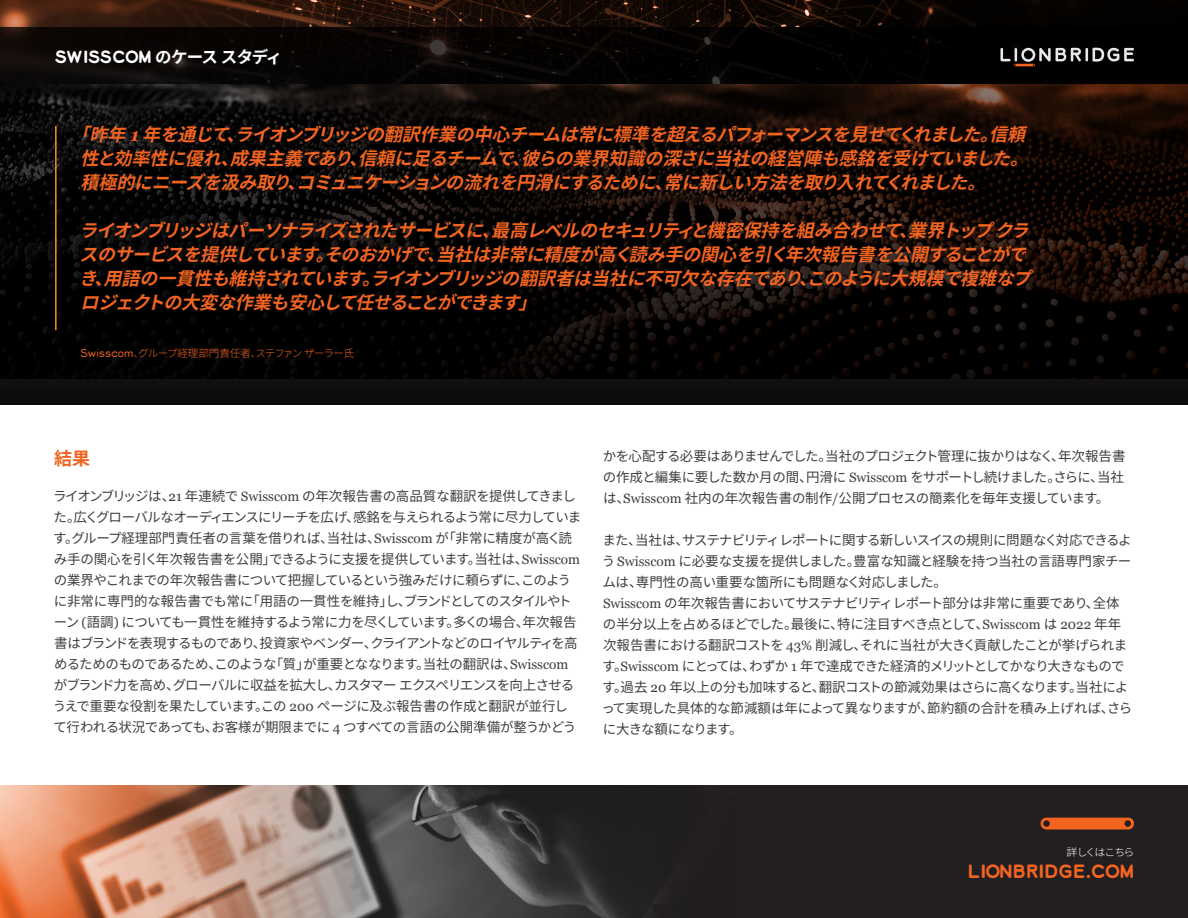
<style>
.page{position:relative;width:1188px;height:918px;background:#fff}
.page>*{position:absolute;margin:0;border:0;box-sizing:border-box;transform-origin:0 0}
.t1{font:italic 700 18px/24px "Noto Sans CJ Kjp";color:#f36421}
.t2{font:700 18px "Lionbridge Sans";color:#f36421}
.t3{font:700 18px "Noto Sans CJ Kjp";color:#f36421}
.t4{font:700 16.5px "Lionbridge Sans";color:#fff}
.t5{font:13.5px/21px "Noto Sans CJ Kjp";letter-spacing:-.045em;color:#3e3e3f}
.t6{font:300 10.5px "Noto Sans CJ Kjp";letter-spacing:-.035em;color:#f36421}
.t7{font:300 10.5px "Noto Sans CJ Kjp";letter-spacing:-.13em;color:#fff;scale:1.04 1}
.s1{font-family:"Noto Sans CJ Kjp"}
.s2{font-family:"Georgia"}
.s3{font-family:"Lionbridge Sans"}
</style>
<div class="page">
<div style="left:0;top:785px;width:1188px;height:133px;background:#231f20"></div>
<svg style="left:0;top:83px;width:1188px;height:322px;background:#0c0705"></svg>
<img style="left:358px;top:785px;width:41px;height:133px">
<hr style="left:55px;top:126px;width:2px;height:204px;background:#f7931d">
<svg style="left:0;top:0;width:1188px;height:27px;background:#201008"></svg>
<div style="left:0;top:27px;width:1188px;height:56px;background:linear-gradient(to right,#0e0907,#000)"></div>
<svg style="left:1000px;top:48px;width:134px;height:18px;background:#4c4a49"></svg>
<svg style="left:1041px;top:818px;width:93px;height:12px"></svg>
<svg style="left:399px;top:785px;width:252px;height:133px"></svg>
<svg style="left:0;top:785px;width:358px;height:133px;background:#c39077"></svg>
<p class="t4" style="left:55px;top:45px;width:229px">SWISSCOM <span class="s1">のケース スタディ</span></p>
<p class="t1" style="left:80px;top:123px;width:960px;text-indent:-9px">「昨年<span class="s2">1</span>年を通じて、ライオンブリッジの翻訳作業の中心チームは常に標準を超えるパフォーマンスを見せてくれました。信頼性と効率性に優れ、成果主義であり、信頼に足るチームで、彼らの業界知識の深さに当社の経営陣も感銘を受けていました。積極的にニーズを汲み取り、コミュニケーションの流れを円滑にするために、常に新しい方法を取り入れてくれました。</p>
<p class="t1" style="left:79px;top:219px;width:964px">ライオンブリッジはパーソナライズされたサービスに、最高レベルのセキュリティと機密保持を組み合わせて、業界トップクラスのサービスを提供しています。そのおかげで、当社は非常に精度が高く読み手の関心を引く年次報告書を公開することができ、用語の一貫性も維持されています。ライオンブリッジの翻訳者は当社に不可欠な存在であり、このように大規模で複雑なプロジェクトの大変な作業も安心して任せることができます」</p>
<p class="t6" style="left:80px;top:347px;width:276px"><span class="s3">Swisscom</span>、グループ経理部門責任者、ステファン ザーラー氏</p>
<p class="t3" style="left:54px;top:448px;width:37px">結果</p>
<p class="t5" style="left:53px;top:485px;width:530px">ライオンブリッジは、<span class="s2">21</span> 年連続で <span class="s2">Swisscom</span> の年次報告書の高品質な翻訳を提供してきました。広くグローバルなオーディエンスにリーチを広げ、感銘を与えられるよう常に尽力しています。グループ経理部門責任者の言葉を借りれば、当社は、<span class="s2">Swisscom</span> が「非常に精度が高く読み手の関心を引く年次報告書を公開」できるように支援を提供しています。当社は、<span class="s2">Swisscom</span>の業界やこれまでの年次報告書について把握しているという強みだけに頼らずに、このように非常に専門的な報告書でも常に「用語の一貫性を維持」し、ブランドとしてのスタイルやトーン <span class="s2">(</span>語調<span class="s2">)</span> についても一貫性を維持するよう常に力を尽くしています。多くの場合、年次報告書はブランドを表現するものであり、投資家やベンダー、クライアントなどのロイヤルティを高めるためのものであるため、このような「質」が重要とななります。当社の翻訳は、<span class="s2">Swisscom</span>がブランド力を高め、グローバルに収益を拡大し、カスタマー エクスペリエンスを向上させるうえで重要な役割を果たしています。この <span class="s2">200</span> ページに及ぶ報告書の作成と翻訳が並行して行われる状況であっても、お客様が期限までに <span class="s2">4</span> つすべての言語の公開準備が整うかどう</p>
<p class="t5" style="left:603px;top:446px;width:524px;text-align:justify">かを心配する必要はありませんでした。当社のプロジェクト管理に抜かりはなく、年次報告書の作成と編集に要した数か月の間、円滑に <span class="s2">Swisscom</span> をサポートし続けました。さらに、当社は、<span class="s2">Swisscom</span> 社内の年次報告書の制作<span class="s2">/</span>公開プロセスの簡素化を毎年支援しています。</p>
<p class="t5" style="left:601px;top:530px;width:532px">また、当社は、サステナビリティ レポートに関する新しいスイスの規則に問題なく対応できるよう <span class="s2">Swisscom</span> に必要な支援を提供しました。豊富な知識と経験を持つ当社の言語専門家チームは、専門性の高い重要な箇所にも問題なく対応しました。<br><span class="s2">Swisscom</span> の年次報告書においてサステナビリティ レポート部分は非常に重要であり、全体の半分以上を占めるほどでした。最後に、特に注目すべき点として、<span class="s2">Swisscom</span> は <span class="s2">2022</span> 年年次報告書における翻訳コストを <span class="s2">43%</span> 削減し、それに当社が大きく貢献したことが挙げられます。<span class="s2">Swisscom</span> にとっては、わずか <span class="s2">1</span> 年で達成できた経済的メリットとしてかなり大きなものです。過去 <span class="s2">20</span> 年以上の分も加味すると、翻訳コストの節減効果はさらに高くなります。当社によって実現した具体的な節減額は年によって異なりますが、節約額の合計を積み上げれば、さらに大きな額になります。</p>
<p class="t7" style="left:1067px;top:846px;width:67px">詳しくはこちら</p>
<p class="t2" style="left:968px;top:858px;width:168px">LIONBRIDGE.COM</p>
</div>
